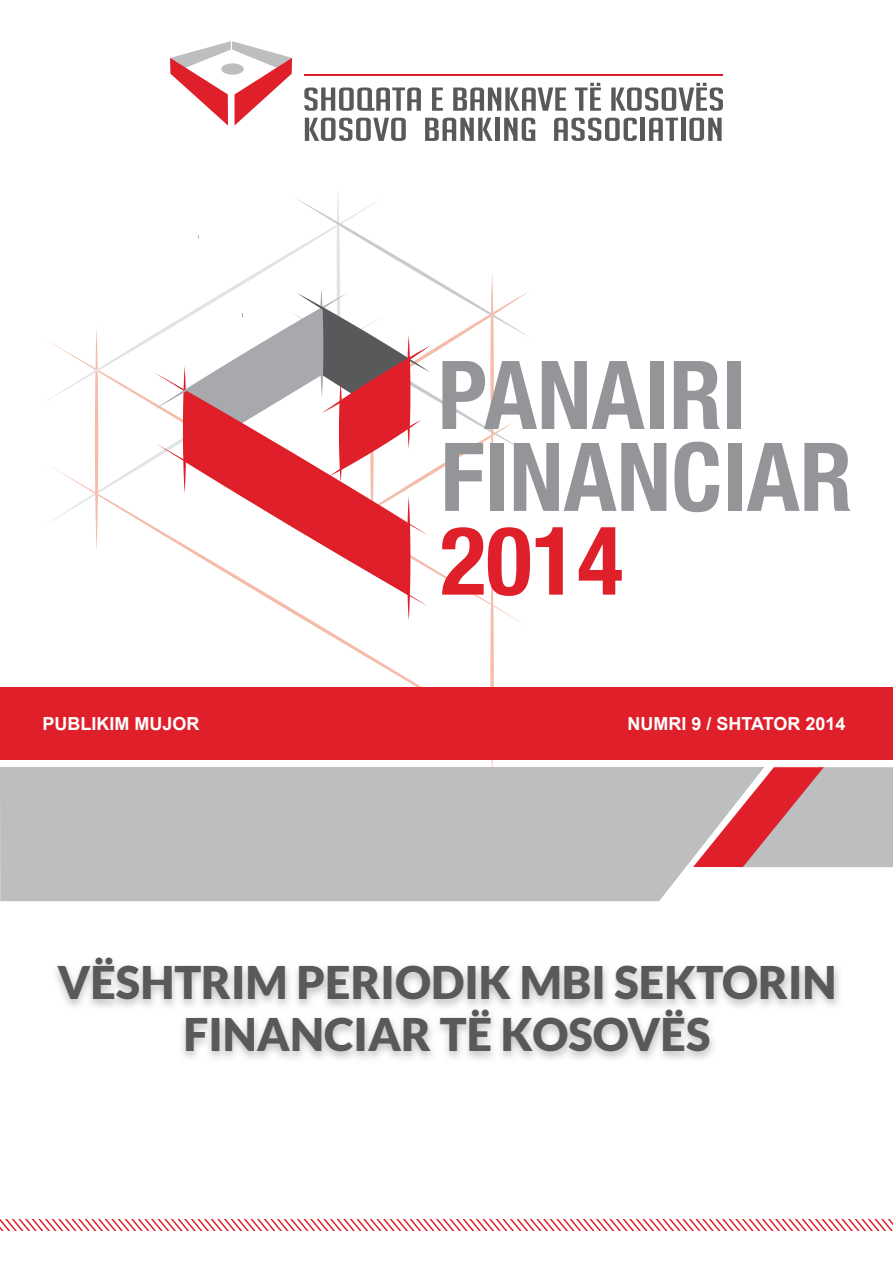
<style>
.page{position:relative;width:893px;height:1263px;background:#fff}
.page>*{position:absolute;margin:0;border:0;box-sizing:border-box;transform-origin:0 0}
.t1{font:700 condensed 95.1px "Helvetica Neue LT Com";color:#939598}
.t2{font:700 condensed 95.1px "Helvetica Neue LT Com";color:#df202a}
.t3{font:900 45px/51.8px "Lato";color:#58595b;text-align:center}
.t4{font:700 18px "Arial";color:#fff}
</style>
<div class="page">
<svg style="left:95px;top:403px;width:3px;height:61px"></svg>
<svg style="left:47px;top:464px;width:107px;height:224px"></svg>
<svg style="left:47px;top:329px;width:107px;height:74px"></svg>
<svg style="left:154px;top:197px;width:376px;height:570px"></svg>
<svg style="left:0;top:1219px;width:893px;height:12px"></svg>
<div style="left:0;top:688px;width:893px;height:72px;background:#df202a"></div>
<svg style="left:764px;top:767px;width:129px;height:100px;background:#c2a3a6"></svg>
<div style="left:0;top:767px;width:764px;height:134px;background:#bcbec0"></div>
<svg style="left:170px;top:41px;width:122px;height:85px"></svg>
<hr style="left:305px;top:74px;width:418px;height:2px;background:#df202a">
<svg style="left:304px;top:87px;width:117px;height:24px"></svg>
<svg style="left:432px;top:87px;width:11px;height:24px"></svg>
<svg style="left:453px;top:87px;width:113px;height:24px"></svg>
<svg style="left:575px;top:83px;width:26px;height:28px"></svg>
<svg style="left:611px;top:83px;width:112px;height:28px"></svg>
<svg style="left:305px;top:118px;width:101px;height:23px"></svg>
<svg style="left:425px;top:118px;width:68px;height:23px"></svg>
<div style="left:495px;top:118px;width:5px;height:23px;background:#58595b"></div>
<svg style="left:504px;top:118px;width:31px;height:23px"></svg>
<svg style="left:554px;top:118px;width:83px;height:23px"></svg>
<hr style="left:641px;top:118px;width:4px;height:23px;background:#58595b">
<svg style="left:649px;top:118px;width:29px;height:23px"></svg>
<hr style="left:681px;top:118px;width:4px;height:23px;background:#58595b">
<svg style="left:689px;top:118px;width:33px;height:23px"></svg>
<div style="left:51px;top:955px;width:792px;height:108px;background:#a7a9ac;opacity:.75"></div>
<h1 class="t1" style="left:438px;top:338px;width:310px">PANAIRI</h1>
<h1 class="t1" style="left:440px;top:420px;width:414px">FINANCIAR</h1>
<h1 class="t2" style="left:440px;top:504px;width:184px">2014</h1>
<p class="t4" style="left:43px;top:711px;width:158px">PUBLIKIM MUJOR</p>
<p class="t4" style="left:628px;top:711px;width:220px">NUMRI 9 / SHTATOR 2014</p>
<p class="t3" style="left:57px;top:956px;width:781px">VËSHTRIM PERIODIK MBI SEKTORIN<br>FINANCIAR TË KOSOVËS</p>
</div>
